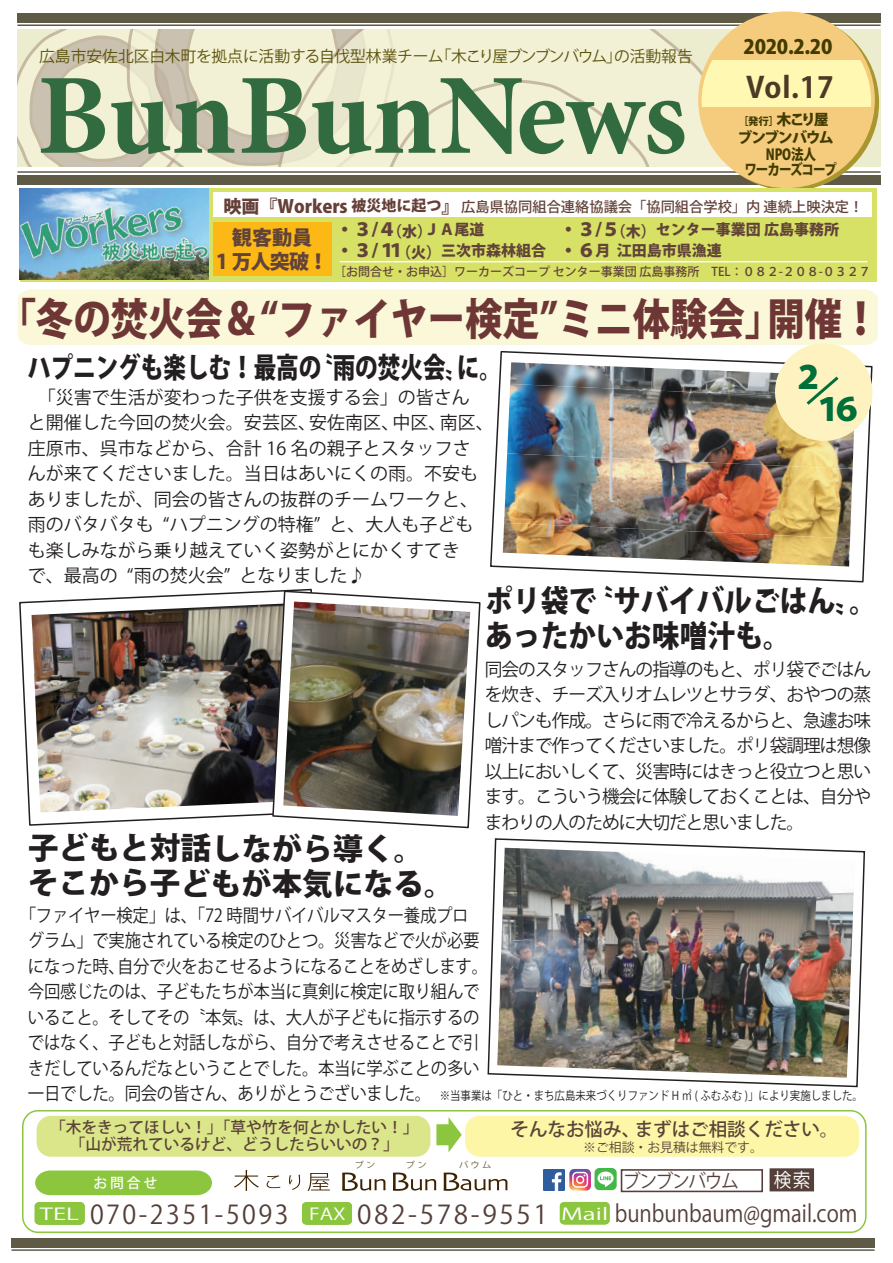
<style>
.page{position:relative;width:893px;height:1263px;background:#fff}
.page>*{position:absolute;margin:0;border:0;box-sizing:border-box;transform-origin:0 0}
.t1{font:700 114.6px "Minion Pro";letter-spacing:-.005em;color:#336b41}
.t2{font:800 43.5px "Koz Go Pro";color:#6e3736;scale:.86 1}
.t3{font:800 31.5px/31.7px "Koz Go Pro";color:#006f3a}
.t4{font:800 30.45px/35.1px "Koz Go Pro";letter-spacing:-.005em;color:#231f20}
.t5{font:800 30.45px/35.1px "Koz Go Pro";letter-spacing:-.005em;color:#231f20;scale:.91 1}
.t6{font:700 28.8px "Koz Go Pro";color:#4d3926}
.t7{font:800 28.5px "Koz Go Pro";color:#231f20;scale:.79 1}
.t8{font:25.95px "Koz Go Pro";letter-spacing:.1em;color:#543f39}
.t9{font:800 20.1px/24px "Koz Go Pro";letter-spacing:-.025em;color:#624339;text-align:center}
.t10{font:800 19.65px "Koz Go Pro";letter-spacing:-.015em;color:#423c01}
.t11{font:19.05px "Koz Go Pro";letter-spacing:-.075em;color:#543f39;scale:.92 1}
.t12{font:19.05px "Koz Go Pro";color:#fff;scale:.92 1}
.t13{font:500 18.6px "Koz Go Pro";color:#5a4339}
.t14{font:18px/25.5px "Koz Go Pro";letter-spacing:-.015em;color:#231f20;text-align:justify}
.t15{font:18px/25.5px "Koz Go Pro";letter-spacing:-.015em;color:#231f20;scale:.91 1}
.t16{font:800 18px "Koz Go Pro";color:#653f38}
.t17{font:15.75px "Koz Go Pro";letter-spacing:-.01em;color:#5c530b}
.t18{font:500 15.6px/17.1px "Koz Go Pro";color:#5a4339;text-align:center}
.t19{font:800 15px/21px "Koz Go Std";color:#624339}
.t20{font:800 15px/17.5px "Koz Go Pro";letter-spacing:-.065em;color:#423c01}
.t21{font:800 15px "Koz Go Pro";letter-spacing:-.085em;color:#423c01;scale:.84 1}
.t22{font:500 14.25px "Koz Go Pro";color:#624339}
.t23{font:500 13.95px "Koz Go Pro";color:#fff}
.t24{font:12.9px "Koz Go Pro";color:#5a4339}
.t25{font:500 12px "Koz Go Std";color:#624339}
.t26{font:12px "Koz Go Std";color:#231f20;scale:.87 1}
.t27{font:800 10.35px "Koz Go Pro";color:#423c01}
.t28{font:8.55px "Koz Go Std";letter-spacing:.25em;color:#6b5633;scale:1.08 1}
.s1{font-size:15px}
.s2{font-size:18px}
.s3{font-size:23.4px}
</style>
<div class="page">
<div style="left:18px;top:289px;width:860px;height:56px;background:#fbf8da"></div>
<div style="left:22px;top:1110px;width:845px;height:123px;border:2px solid #8bc63e;border-radius:15px"></div>
<hr style="left:17px;top:171px;width:864px;height:2px;background:#5f5a45">
<hr style="left:17px;top:24px;width:864px;height:2px;background:#5f5a45">
<div style="left:17px;top:13px;width:864px;height:10px;background:#5f5a45"></div>
<div style="left:17px;top:175px;width:864px;height:9px;background:#5f5a45"></div>
<div style="left:661px;top:30px;width:70px;height:137px;background:#f2f1d5"></div>
<svg style="left:17px;top:30px;width:644px;height:137px;background:#eae7cd"></svg>
<svg style="left:702px;top:14px;width:177px;height:177px"></svg>
<div style="left:698px;top:11px;width:177px;height:177px;background:#f5cc7e;border-radius:50%"></div>
<div style="left:702px;top:61px;width:169px;height:45px;background:#fff8b2"></div>
<div style="left:37px;top:1116px;width:393px;height:41px;background:#dbe68a;border-radius:14px"></div>
<div style="left:465px;top:1116px;width:394px;height:41px;background:#fcf6a6;border-radius:14px"></div>
<svg style="left:490px;top:350px;width:383px;height:233px"></svg>
<svg style="left:19px;top:588px;width:293px;height:238px"></svg>
<img style="left:32px;top:602px;width:239px;height:210px">
<svg style="left:271px;top:590px;width:210px;height:239px"></svg>
<img style="left:283px;top:601px;width:187px;height:215px">
<img style="left:503px;top:362px;width:282px;height:22px">
<img style="left:503px;top:384px;width:353px;height:69px">
<img style="left:503px;top:453px;width:353px;height:70px">
<img style="left:503px;top:523px;width:353px;height:43px">
<svg style="left:487px;top:838px;width:379px;height:250px"></svg>
<img style="left:497px;top:848px;width:358px;height:230px">
<div style="left:775px;top:343px;width:97px;height:98px;background:#fef3c0;border-radius:50%"></div>
<svg style="left:806px;top:376px;width:33px;height:29px"></svg>
<hr style="left:11px;top:1249px;width:864px;height:2px;background:#5f5a45">
<div style="left:11px;top:1238px;width:864px;height:9px;background:#5f5a45"></div>
<svg style="left:342px;top:1172px;width:43px;height:19px"></svg>
<svg style="left:393px;top:1172px;width:43px;height:19px"></svg>
<svg style="left:444px;top:1172px;width:63px;height:19px"></svg>
<svg style="left:267px;top:1175px;width:13px;height:13px"></svg>
<svg style="left:289px;top:1175px;width:11px;height:15px"></svg>
<svg style="left:308px;top:1173px;width:22px;height:18px"></svg>
<svg style="left:234px;top:1170px;width:25px;height:21px"></svg>
<svg style="left:35px;top:1202px;width:50px;height:22px"></svg>
<svg style="left:302px;top:1202px;width:50px;height:22px"></svg>
<svg style="left:560px;top:1202px;width:50px;height:22px"></svg>
<svg style="left:35px;top:1170px;width:177px;height:25px;background:#91c949"></svg>
<div style="left:621px;top:1169px;width:142px;height:23px;border:2px solid #543f39"></div>
<div style="left:770px;top:1169px;width:43px;height:21px;background:#543f39"></div>
<div style="left:770px;top:1168px;width:44px;height:23px;border:2px solid #543f39"></div>
<img style="left:543px;top:1169px;width:21px;height:21px">
<svg style="left:569px;top:1169px;width:22px;height:21px"></svg>
<div style="left:594px;top:1168px;width:23px;height:22px;background:#45b749;border-radius:5px"></div>
<svg style="left:597px;top:1171px;width:17px;height:16px"></svg>
<svg style="left:436px;top:1117px;width:26px;height:35px"></svg>
<div style="left:20px;top:188px;width:856px;height:93px;background:#d6e166"></div>
<img style="left:20px;top:188px;width:188px;height:92px">
<div style="left:213px;top:193px;width:659px;height:24px;background:#fff"></div>
<div style="left:214px;top:222px;width:118px;height:54px;background:#fcb814"></div>
<hr style="left:340px;top:261px;width:527px;height:1px;background:#fff">
<p class="t10" style="left:744px;top:34px;width:90px">2020.2.20</p>
<p class="t17" style="left:39px;top:46px;width:655px">広島市安佐北区白木町を拠点に活動する自伐型林業チーム「木こり屋ブンブンバウム」の活動報告</p>
<h1 class="t1" style="left:37px;top:35px;width:652px">BunBunNews</h1>
<h3 class="t6" style="left:746px;top:69px;width:89px">Vol.17</h3>
<p class="t27" style="left:738px;top:114px;width:92px">［発行］<span class="s1">木こり屋</span></p>
<p class="t20" style="left:766px;top:129px;width:69px;text-indent:-28px">ブンブンバウム<br>NPO法人</p>
<p class="t21" style="left:744px;top:160px;width:111px">ワーカーズコープ</p>
<p class="t16" style="left:223px;top:194px;width:238px">映画『Workers <span class="s1">被災地に起つ</span>』</p>
<p class="t19" style="left:336px;top:220px;width:505px"><span class="s2">・３/４</span>（水）ＪＡ尾道<span class="s2">　　　　 ・３/５</span>（木）センター事業団 広島事務所<span class="s2">・３/１１</span>（火）三次市森林組合 <span class="s2">・６</span>月 江田島市県漁連</p>
<p class="t25" style="left:334px;top:264px;width:538px">［お問合せ・お申込］ワーカーズコープ センター事業団 広島事務所　TEL：０８２-２０８-０３２７</p>
<p class="t22" style="left:461px;top:198px;width:404px">広島県協同組合連絡協議会「協同組合学校」内 連続上映決定！</p>
<p class="t9" style="left:216px;top:227px;width:114px">観客動員<br>1 万人突破！</p>
<h2 class="t2" style="left:-1px;top:291px;width:1026px">「冬の焚火会＆“ファイヤー検定”ミニ体験会」開催！</h2>
<h3 class="t3" style="left:812px;top:364px;width:52px;text-indent:-20px">２<br>１６</h3>
<h3 class="t7" style="left:28px;top:349px;width:602px">ハプニングも楽しむ！最高の〝雨の焚火会〟に。</h3>
<p class="t14" style="left:28px;top:385px;width:467px;text-align:left;text-indent:10px">「災害で生活が変わった子供を支援する会」の皆さん<br>と開催した今回の焚火会。安芸区、安佐南区、中区、南区、庄原市、呉市などから、合計 16 名の親子とスタッフさ<br>んが来てくださいました。当日はあいにくの雨。不安もありましたが、同会の皆さんの抜群のチームワークと、雨のバタバタも “ハプニングの特権” と、大人も子どもも楽しみながら乗り越えていく姿勢がとにかくすてき<br>で、最高の “雨の焚火会” となりました♪</p>
<h3 class="t5" style="left:485px;top:585px;width:432px">ポリ袋で〝サバイバルごはん〟。あったかいお味噌汁も。</h3>
<h3 class="t4" style="left:28px;top:833px;width:428px">子どもと対話しながら導く。そこから子どもが本気になる。</h3>
<p class="t14" style="left:485px;top:657px;width:388px">同会のスタッフさんの指導のもと、ポリ袋でごはんを炊き、チーズ入りオムレツとサラダ、おやつの蒸しパンも作成。さらに雨で冷えるからと、急遽お味噌汁まで作ってくださいました。ポリ袋調理は想像以上においしくて、災害時にはきっと役立つと思います。こういう機会に体験しておくことは、自分やまわりの人のために大切だと思いました。</p>
<p class="t15" style="left:28px;top:903px;width:507px;text-indent:-8px">「ファイヤー検定」は、「72 時間サバイバルマスター養成プログラム」で実施されている検定のひとつ。災害などで火が必要になった時、自分で火をおこせるようになることをめざします。今回感じたのは、子どもたちが本当に真剣に検定に取り組んでいること。そしてその〝本気〟は、大人が子どもに指示するのではなく、子どもと対話しながら、自分で考えさせることで引きだしているんだなということでした。本当に学ぶことの多い一日でした。同会の皆さん、ありがとうございました。</p>
<p class="t26" style="left:440px;top:1088px;width:488px">※当事業は「ひと・まち広島未来づくりファンド H ㎡ ( ふむふむ )」により実施しました。</p>
<p class="t18" style="left:50px;top:1119px;width:370px">「木をきってほしい！」「草や竹を何とかしたい！」「山が荒れているけど、どうしたらいいの？」</p>
<p class="t13" style="left:510px;top:1117px;width:329px">そんなお悩み、まずはご相談ください。</p>
<p class="t24" style="left:583px;top:1139px;width:181px">※ご相談・お見積は無料です。</p>
<p class="t11" style="left:623px;top:1169px;width:127px">ブンブンバウム</p>
<p class="t12" style="left:774px;top:1168px;width:41px">検 索</p>
<p class="t28" style="left:355px;top:1160px;width:21px">ブン</p>
<p class="t28" style="left:406px;top:1160px;width:21px">ブン</p>
<p class="t28" style="left:459px;top:1160px;width:31px">バウム</p>
<h3 class="t8" style="left:40px;top:1198px;width:819px"><sup>TEL</sup> 070-2351-5093 <sup>FAX</sup> 082-578-9551 <sup>Mail</sup> <span class="s3">bunbunbaum@gmail.com</span></h3>
<p class="t23" style="left:94px;top:1174px;width:65px">お問合せ</p>
</div>
